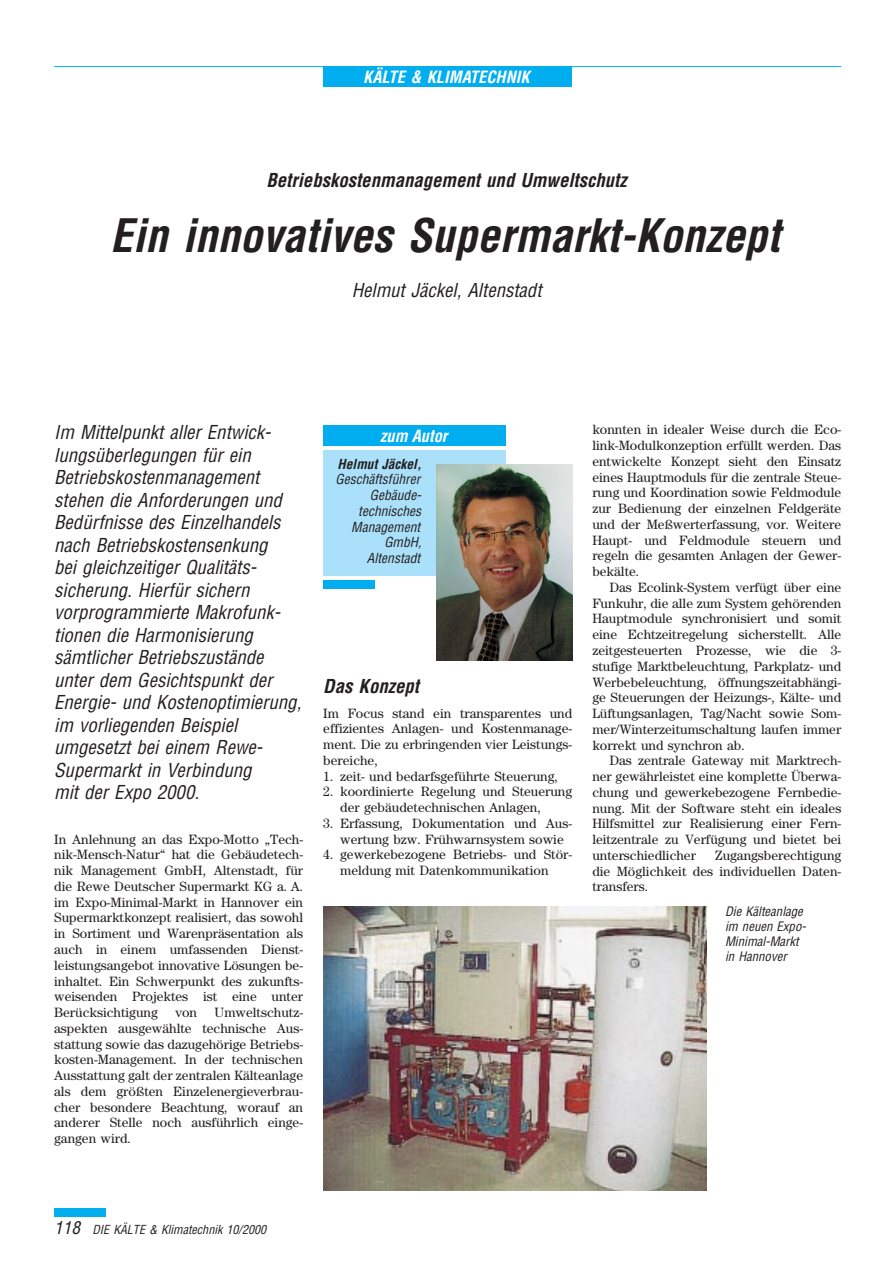
<style>
.page{position:relative;width:893px;height:1262px;background:#fff}
.page>*{position:absolute;margin:0;border:0;box-sizing:border-box;transform-origin:0 0}
.t1{font:italic 700 condensed 45px "Helvetica";color:#231f20}
.t2{font:italic condensed 18.75px/22.5px "Helvetica";color:#231f20}
.t3{font:italic 700 condensed 18.75px "Helvetica";color:#231f20}
.t4{font:italic 700 condensed 16.5px "Helvetica";color:#fff}
.t5{font:13.5px/15.8px "Century";color:#231f20;text-align:justify}
.t6{font:italic condensed 13.5px/15.8px "Helvetica";color:#231f20;text-align:right}
.t7{font:italic 700 condensed 13.5px "Helvetica";color:#231f20}
.t8{font:italic condensed 12.75px/15px "Helvetica";color:#231f20}
.t9{font:italic condensed 12.15px "Helvetica";color:#231f20}
.s1{font-size:17.25px}
</style>
<div class="page">
<div style="left:54px;top:1208px;width:51px;height:8px;background:#00aeef"></div>
<div style="left:323px;top:67px;width:249px;height:20px;background:#00aeef"></div>
<hr style="left:54px;top:66px;width:787px;height:1px;background:#00aeef">
<div style="left:323px;top:425px;width:183px;height:21px;background:#00aeef"></div>
<div style="left:323px;top:450px;width:183px;height:125px;background:#aae0f9"></div>
<div style="left:323px;top:580px;width:51px;height:8px;background:#00aeef"></div>
<img style="left:436px;top:465px;width:136px;height:195px">
<img style="left:323px;top:906px;width:383px;height:284px">
<p class="t4" style="left:363px;top:71px;width:168px">KÄLTE &amp; KLIMATECHNIK</p>
<h2 class="t3" style="left:266px;top:173px;width:365px">Betriebskostenmanagement und Umweltschutz</h2>
<h1 class="t1" style="left:110px;top:218px;width:680px">Ein innovatives Supermarkt-Konzept</h1>
<h2 class="t2" style="left:352px;top:280px;width:195px">Helmut Jäckel, Altenstadt</h2>
<p class="t2" style="left:54px;top:422px;width:252px">Im Mittelpunkt aller Entwick&shy;lungsüberlegungen für ein<br>Betriebskostenmanagement stehen die Anforderungen und<br>Bedürfnisse des Einzelhandels nach Betriebskostensenkung<br>bei gleichzeitiger Qualitäts&shy;sicherung. Hierfür sichern vorprogrammierte Makrofunk&shy;tionen die Harmonisierung sämtlicher Betriebszustände unter dem Gesichtspunkt der<br>Energie- und Kostenoptimierung, im vorliegenden Beispiel umgesetzt bei einem Rewe-<br>Supermarkt in Verbindung<br>mit der Expo 2000.</p>
<p class="t5" style="left:54px;top:832px;width:250px">In Anlehnung an das Expo-Motto „Tech&shy;nik-Mensch-Natur“ hat die Gebäudetech&shy;nik Management GmbH, Altenstadt, für die Rewe Deutscher Supermarkt KG a. A. im Expo-Minimal-Markt in Hannover ein Supermarktkonzept realisiert, das sowohl in Sortiment und Warenpräsentation als auch in einem umfassenden Dienst&shy;leistungsangebot innovative Lösungen be&shy;inhaltet. Ein Schwerpunkt des zukunfts&shy;weisenden Projektes ist eine unter Berücksichtigung</p>
<p class="t5" style="left:54px;top:1005px;width:250px;text-indent:160px">Umweltschutz&shy;aspekten ausgewählte technische Aus&shy;stattung sowie das dazugehörige Betriebs&shy;kosten-Management. In der technischen Ausstattung galt der zentralen Kälteanlage als dem größten Einzelenergieverbrau&shy;cher besondere Beachtung, worauf an anderer Stelle noch ausführlich einge&shy;gangen wird.</p>
<p class="t5" style="left:175px;top:1005px;width:23px">von</p>
<p class="t4" style="left:380px;top:429px;width:72px">zum Autor</p>
<p class="t7" style="left:337px;top:458px;width:88px">Helmut Jäckel,</p>
<p class="t6" style="left:335px;top:472px;width:90px">Geschäftsführer<br>Gebäude&shy;technisches<br>Management<br>GmbH,<br>Altenstadt</p>
<h2 class="t3" style="left:323px;top:679px;width:101px">Das Konzept</h2>
<p class="t5" style="left:323px;top:706px;width:250px">Im Focus stand ein transparentes und effizientes Anlagen- und Kostenmanage&shy;ment. Die zu erbringenden vier Leistungs&shy;bereiche,</p>
<p class="t5" style="left:323px;top:769px;width:236px">1. zeit- und bedarfsgeführte Steuerung,</p>
<p class="t5" style="left:340px;top:785px;width:233px;text-indent:-17px">2. koordinierte Regelung und Steuerung der gebäudetechnischen Anlagen,</p>
<p class="t5" style="left:340px;top:816px;width:233px;text-indent:-17px">3. Erfassung, Dokumentation und Aus&shy;wertung bzw. Frühwarnsystem sowie</p>
<p class="t5" style="left:323px;top:848px;width:250px;text-align:center">4. gewerkebezogene Betriebs- und Stör&shy;meldung mit Datenkommunikation</p>
<p class="t5" style="left:592px;top:423px;width:250px">konnten in idealer Weise durch die Eco&shy;link-Modulkonzeption erfüllt werden. Das entwickelte Konzept sieht den Einsatz eines Hauptmoduls für die zentrale Steue&shy;rung und Koordination sowie Feldmodule zur Bedienung der einzelnen Feldgeräte und der Meßwerterfassung, vor. Weitere Haupt- und Feldmodule steuern und regeln die gesamten Anlagen der Gewer&shy;bekälte.</p>
<p class="t5" style="left:592px;top:580px;width:250px;text-indent:17px">Das Ecolink-System verfügt über eine Funkuhr, die alle zum System gehörenden Hauptmodule synchronisiert und somit eine Echtzeitregelung sicherstellt. Alle zeitgesteuerten Prozesse, wie die 3- stufige Marktbeleuchtung, Parkplatz- und Werbebeleuchtung, öffnungszeitabhängi&shy;ge Steuerungen der Heizungs-, Kälte- und Lüftungsanlagen, Tag/Nacht sowie Som&shy;mer/Winterzeitumschaltung laufen immer korrekt und synchron ab.</p>
<p class="t5" style="left:592px;top:754px;width:250px;text-indent:17px">Das zentrale Gateway mit Marktrech&shy;ner gewährleistet eine komplette Überwa&shy;chung und gewerkebezogene Fernbedie&shy;nung. Mit der Software steht ein ideales Hilfsmittel zur Realisierung einer Fern&shy;leitzentrale zu Verfügung und bietet bei unterschiedlicher</p>
<p class="t5" style="left:592px;top:848px;width:250px;text-indent:123px">Zugangsberechtigung die Möglichkeit des individuellen Daten&shy;transfers.</p>
<p class="t8" style="left:725px;top:905px;width:85px">Die Kälteanlage im neuen Expo-<br>Minimal-Markt in Hannover</p>
<p class="t9" style="left:54px;top:1224px;width:216px"><span class="s1">118</span> DIE KÄLTE &amp; Klimatechnik 10/2000</p>
</div>
